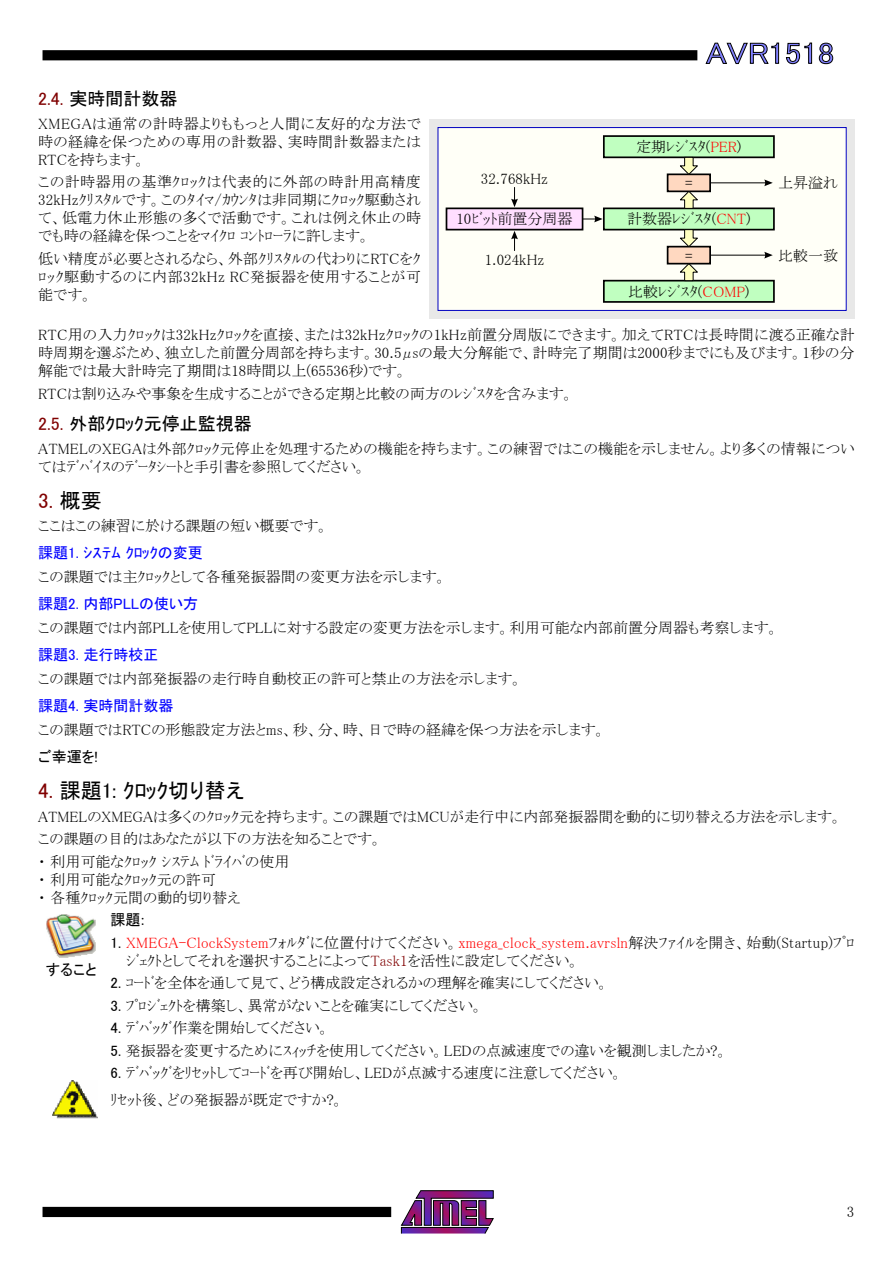
<style>
.page{position:relative;width:893px;height:1263px;background:#fff}
.page>*{position:absolute;margin:0;border:0;box-sizing:border-box;transform-origin:0 0}
.t1{font:30px "MS P Gothic";color:#8080ff;scale:1.1 1}
.t2{font:21px "MS P Gothic";color:#000}
.t3{font:21px "MS P Gothic";color:#800000}
.t4{font:18px "MS P Gothic";color:#000}
.t5{font:15px/18px "MS P Mincho";color:#000}
.t6{font:15px "MS P Gothic";color:#00f}
.t7{font:15px "MS P Gothic";color:#000}
.s1{color:#800000}
.s2{color:#f00}
.s3{color:#000}
.s4{font-family:"MS P Mincho"}
.s5{font-family:"MS P Gothic"}
</style>
<div class="page">
<svg style="left:401px;top:1190px;width:93px;height:44px"></svg>
<div style="left:43px;top:1207px;width:348px;height:10px;background:#000"></div>
<div style="left:43px;top:50px;width:654px;height:10px;background:#000"></div>
<svg style="left:706px;top:43px;width:73px;height:21px"></svg>
<svg style="left:786px;top:43px;width:26px;height:21px"></svg>
<svg style="left:819px;top:43px;width:14px;height:21px"></svg>
<div style="left:429px;top:119px;width:426px;height:200px;background:#e8e8e8"></div>
<div style="left:438px;top:128px;width:408px;height:182px;background:#fffff7"></div>
<div style="left:437px;top:127px;width:410px;height:184px;border:1px solid #0000c0"></div>
<div style="left:446px;top:208px;width:137px;height:22px;background:#ffdeff"></div>
<div style="left:446px;top:207px;width:137px;height:23px;border:2px solid #000"></div>
<div style="left:604px;top:136px;width:170px;height:21px;background:#c0ffc0"></div>
<div style="left:603px;top:135px;width:172px;height:23px;border:2px solid #000"></div>
<div style="left:604px;top:208px;width:170px;height:22px;background:#c0ffc0"></div>
<div style="left:603px;top:207px;width:172px;height:23px;border:2px solid #000"></div>
<div style="left:604px;top:281px;width:170px;height:21px;background:#c0ffc0"></div>
<div style="left:603px;top:280px;width:172px;height:23px;border:2px solid #000"></div>
<div style="left:668px;top:174px;width:42px;height:17px;background:#ffd8c0"></div>
<div style="left:667px;top:173px;width:44px;height:19px;border:2px solid #000"></div>
<div style="left:668px;top:247px;width:42px;height:17px;background:#ffd8c0"></div>
<div style="left:667px;top:246px;width:44px;height:18px;border:2px solid #000"></div>
<svg style="left:678px;top:156px;width:21px;height:20px"></svg>
<svg style="left:678px;top:229px;width:21px;height:19px"></svg>
<svg style="left:678px;top:190px;width:21px;height:19px"></svg>
<svg style="left:678px;top:262px;width:21px;height:19px"></svg>
<svg style="left:583px;top:216px;width:20px;height:6px"></svg>
<hr style="left:710px;top:255px;width:60px;height:1px;background:#000">
<svg style="left:764px;top:252px;width:9px;height:7px"></svg>
<hr style="left:710px;top:182px;width:60px;height:1px;background:#000">
<svg style="left:764px;top:179px;width:9px;height:7px"></svg>
<svg style="left:511px;top:231px;width:7px;height:20px"></svg>
<svg style="left:511px;top:187px;width:7px;height:20px"></svg>
<img style="left:47px;top:914px;width:49px;height:44px">
<img style="left:52px;top:1080px;width:46px;height:38px">
<p class="t4" style="left:38px;top:89px;width:141px"><span class="s1">2.4.</span> 実時間計数器</p>
<p class="t5" style="left:38px;top:114px;width:384px;text-align:justify">XMEGAは通常の計時器よりももっと人間に友好的な方法で時の経緯を保つための専用の計数器、実時間計数器またはRTCを持ちます。</p>
<p class="t5" style="left:38px;top:173px;width:384px;text-align:justify">この計時器用の基準ｸﾛｯｸは代表的に外部の時計用高精度32kHzｸﾘｽﾀﾙです。このﾀｲﾏ/ｶｳﾝﾀは非同期にｸﾛｯｸ駆動されて、低電力休止形態の多くで活動です。これは例え休止の時でも時の経緯を保つことをﾏｲｸﾛ ｺﾝﾄﾛｰﾗに許します。</p>
<p class="t5" style="left:38px;top:249px;width:384px;text-align:justify">低い精度が必要とされるなら、外部ｸﾘｽﾀﾙの代わりにRTCをｸﾛｯｸ駆動するのに内部32kHz RC発振器を使用することが可能です。</p>
<p class="t5" style="left:481px;top:170px;width:69px">32.768kHz</p>
<p class="t5" style="left:456px;top:210px;width:118px">10ﾋﾞｯﾄ前置分周器</p>
<p class="t5" style="left:485px;top:250px;width:61px">1.024kHz</p>
<h1 class="t1" style="left:706px;top:38px;width:118px">AVR1518</h1>
<p class="t5" style="left:636px;top:138px;width:107px">定期ﾚｼﾞｽﾀ(<span class="s2">PER</span>)</p>
<p class="t5" style="left:685px;top:174px;width:9px">=</p>
<p class="t5" style="left:627px;top:210px;width:125px">計数器ﾚｼﾞｽﾀ(<span class="s2">CNT</span>)</p>
<p class="t5" style="left:685px;top:246px;width:9px">=</p>
<p class="t5" style="left:628px;top:282px;width:123px">比較ﾚｼﾞｽﾀ(<span class="s2">COMP</span>)</p>
<p class="t5" style="left:778px;top:174px;width:61px">上昇溢れ</p>
<p class="t5" style="left:778px;top:246px;width:61px">比較一致</p>
<p class="t5" style="left:38px;top:326px;width:818px;text-align:justify">RTC用の入力ｸﾛｯｸは32kHzｸﾛｯｸを直接、または32kHzｸﾛｯｸの1kHz前置分周版にできます。加えてRTCは長時間に渡る正確な計時周期を選ぶため、独立した前置分周部を持ちます。30.5μsの最大分解能で、計時完了期間は2000秒までにも及びます。1秒の分解能では最大計時完了期間は18時間以上(65536秒)です。</p>
<p class="t5" style="left:38px;top:384px;width:537px">RTCは割り込みや事象を生成することができる定期と比較の両方のﾚｼﾞｽﾀを含みます。</p>
<p class="t4" style="left:38px;top:415px;width:215px"><span class="s1">2.5.</span> 外部ｸﾛｯｸ元停止監視器</p>
<p class="t5" style="left:38px;top:440px;width:818px">ATMELのXEGAは外部ｸﾛｯｸ元停止を処理するための機能を持ちます。この練習ではこの機能を示しません。より多くの情報についてはﾃﾞﾊﾞｲｽのﾃﾞｰﾀｼｰﾄと手引書を参照してください。</p>
<h2 class="t3" style="left:38px;top:490px;width:65px">3. <span class="s3">概要</span></h2>
<p class="t5" style="left:38px;top:516px;width:292px">ここはこの練習に於ける課題の短い概要です。</p>
<p class="t6" style="left:38px;top:545px;width:166px">課題1. ｼｽﾃﾑ ｸﾛｯｸの変更</p>
<p class="t5" style="left:38px;top:567px;width:410px">この課題では主ｸﾛｯｸとして各種発振器間の変更方法を示します。</p>
<p class="t6" style="left:38px;top:596px;width:161px">課題2. 内部PLLの使い方</p>
<p class="t5" style="left:38px;top:618px;width:742px">この課題では内部PLLを使用してPLLに対する設定の変更方法を示します。利用可能な内部前置分周器も考察します。</p>
<p class="t6" style="left:38px;top:647px;width:122px">課題3. 走行時校正</p>
<p class="t5" style="left:38px;top:669px;width:486px">この課題では内部発振器の走行時自動校正の許可と禁止の方法を示します。</p>
<p class="t6" style="left:38px;top:698px;width:137px">課題4. 実時間計数器</p>
<p class="t5" style="left:38px;top:720px;width:569px">この課題ではRTCの形態設定方法とms、秒、分、時、日で時の経緯を保つ方法を示します。</p>
<p class="t7" style="left:38px;top:749px;width:61px">ご幸運を!</p>
<h2 class="t2" style="left:38px;top:780px;width:208px"><span class="s1">4.</span> 課題1: ｸﾛｯｸ切り替え</h2>
<p class="t5" style="left:38px;top:805px;width:805px;line-height:22.5px">ATMELのXMEGAは多くのｸﾛｯｸ元を持ちます。この課題ではMCUが走行中に内部発振器間を動的に切り替える方法を示します。この課題の目的はあなたが以下の方法を知ることです。<br>・ 利用可能なｸﾛｯｸ ｼｽﾃﾑ ﾄﾞﾗｲﾊﾞの使用</p>
<p class="t5" style="left:38px;top:870px;width:204px">・ 利用可能なｸﾛｯｸ元の許可<br>・ 各種ｸﾛｯｸ元間の動的切り替え</p>
<p class="t7" style="left:111px;top:912px;width:36px">課題<span class="s4">:</span></p>
<p class="t5" style="left:126px;top:933px;width:730px;text-indent:-16px"><span class="s5">1.</span> <span class="s2">XMEGA-ClockSystem</span>ﾌｫﾙﾀﾞに位置付けてください。<span class="s2">xmega_clock_system.avrsln</span>解決ﾌｧｲﾙを開き、始動(Startup)ﾌﾟﾛｼﾞｪｸﾄとしてそれを選択することによって<span class="s1">Task1</span>を活性に設定してください。</p>
<p class="t5" style="left:111px;top:974px;width:500px"><span class="s5">2.</span> ｺｰﾄﾞを全体を通して見て、どう構成設定されるかの理解を確実にしてください。</p>
<p class="t5" style="left:111px;top:996px;width:374px"><span class="s5">3.</span> ﾌﾟﾛｼﾞｪｸﾄを構築し、異常がないことを確実にしてください。</p>
<p class="t5" style="left:111px;top:1019px;width:221px"><span class="s5">4.</span> ﾃﾞﾊﾞｯｸﾞ作業を開始してください。</p>
<p class="t5" style="left:111px;top:1041px;width:619px"><span class="s5">5.</span> 発振器を変更するためにｽｨｯﾁを使用してください。LEDの点滅速度での違いを観測しましたか?。</p>
<p class="t5" style="left:111px;top:1059px;width:514px;line-height:27px"><span class="s5">6.</span> ﾃﾞﾊﾞｯｸﾞをﾘｾｯﾄしてｺｰﾄﾞを再び開始し、LEDが点滅する速度に注意してください。ﾘｾｯﾄ後、どの発振器が既定ですか?。</p>
<p class="t7" style="left:46px;top:962px;width:52px">すること</p>
<p class="t5" style="left:847px;top:1202px;width:9px">3</p>
</div>
